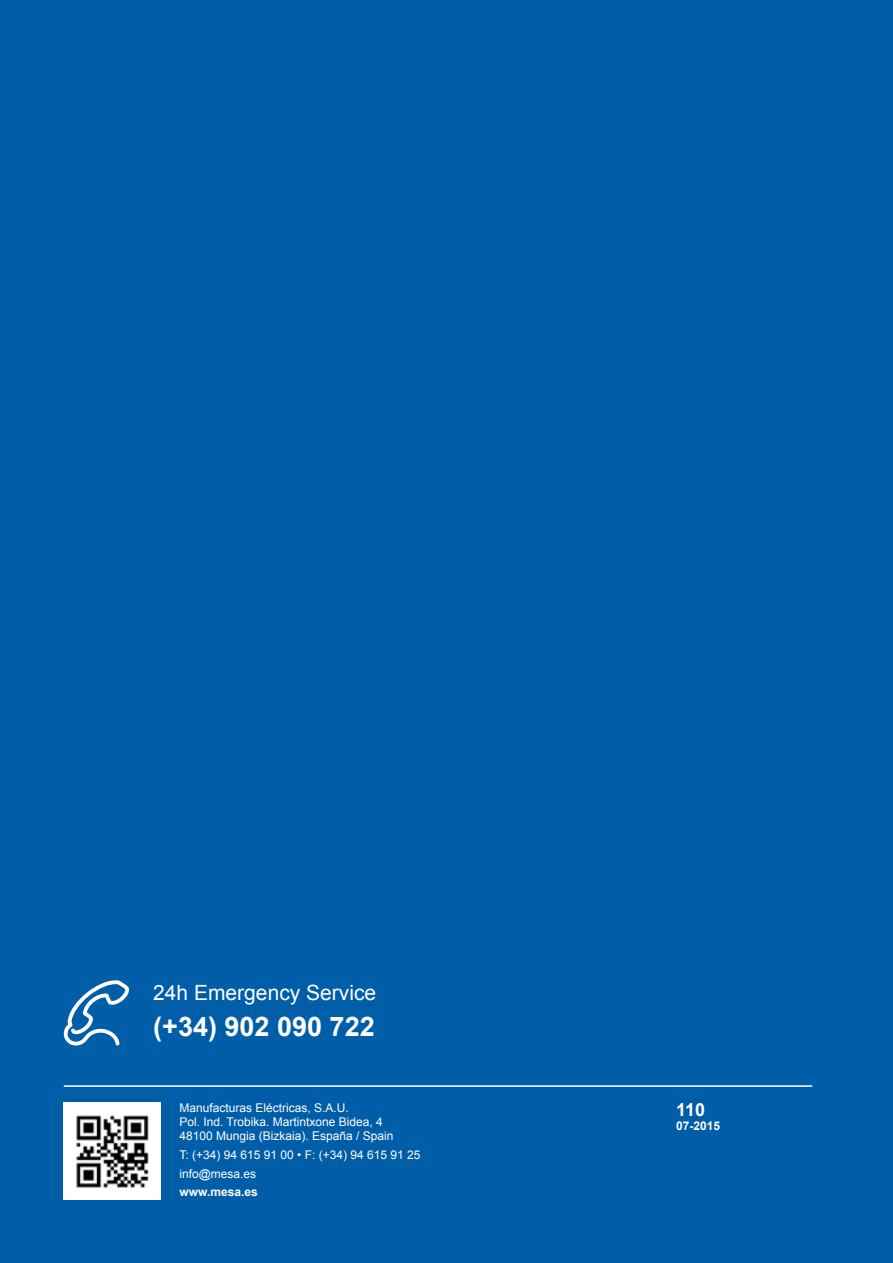
<style>
.page{position:relative;width:893px;height:1263px;background:#005ea9}
.page>*{position:absolute;margin:0;border:0;box-sizing:border-box;transform-origin:0 0}
.t1{font:700 27px "Arial";color:#fff}
.t2{font:21px "Arial";color:#fff}
.t3{font:700 18px "Arial";color:#fff}
.t4{font:12px/14.4px "Arial";color:#fff}
.t5{font:700 12px "Arial";color:#fff}
</style>
<div class="page">
<hr style="left:64px;top:1085px;width:748px;height:2px;background:#fff">
<img style="left:64px;top:1103px;width:96px;height:96px">
<svg style="left:64px;top:980px;width:65px;height:66px"></svg>
<h2 class="t2" style="left:153px;top:980px;width:224px">24h Emergency Service</h2>
<h1 class="t1" style="left:153px;top:1012px;width:223px">(+34) 902 090 722</h1>
<p class="t4" style="left:179px;top:1100px;width:216px">Manufacturas Eléctricas, S.A.U.<br>Pol. Ind. Trobika. Martintxone Bidea, 4<br>48100 Mungia (Bizkaia). España / Spain</p>
<p class="t4" style="left:179px;top:1145px;width:243px;line-height:18.6px">T: (+34) 94 615 91 00 • F: (+34) 94 615 91 25 info@mesa.es</p>
<p class="t5" style="left:179px;top:1185px;width:80px">www.mesa.es</p>
<h3 class="t3" style="left:676px;top:1100px;width:31px">110</h3>
<p class="t5" style="left:676px;top:1118px;width:46px">07-2015</p>
</div>
